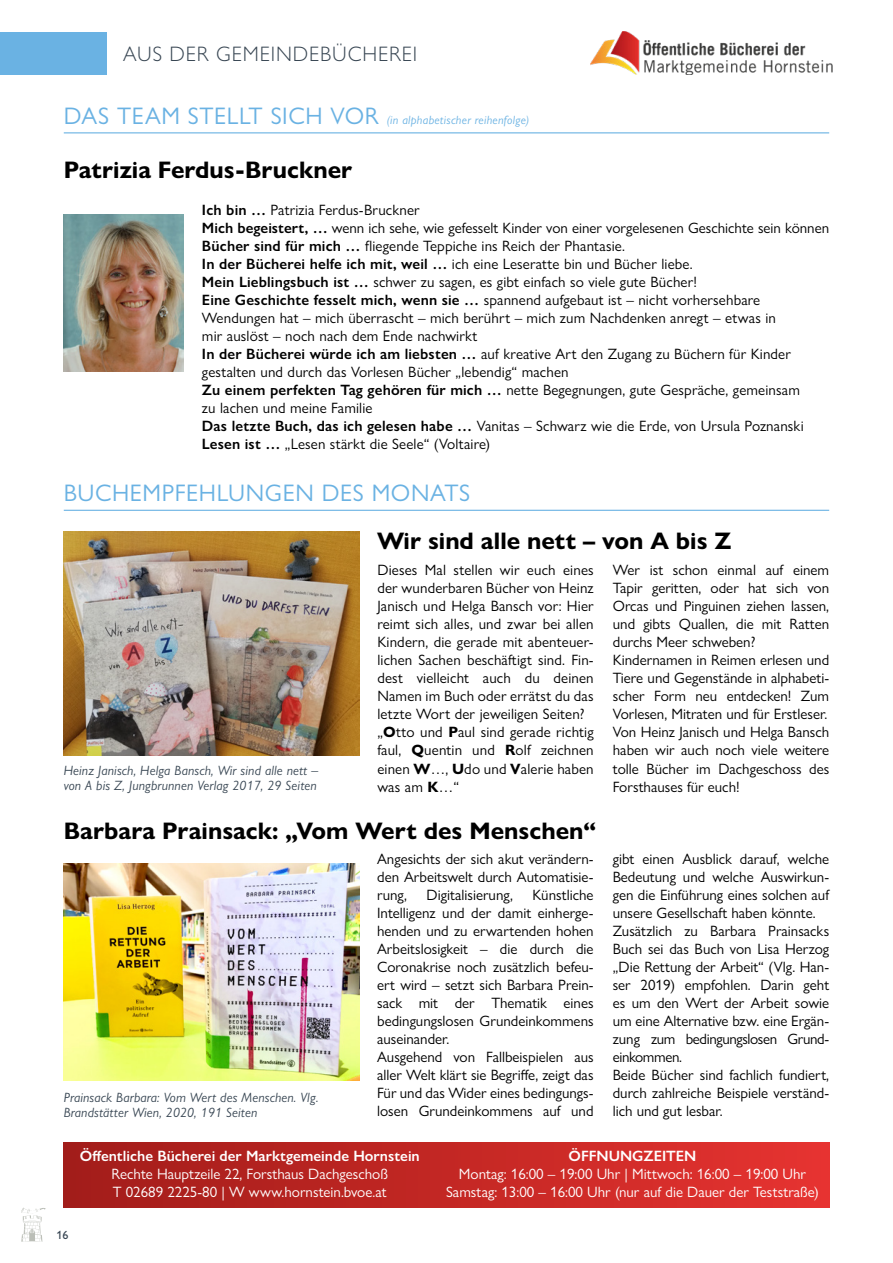
<style>
.page{position:relative;width:893px;height:1263px;background:#fff}
.page>*{position:absolute;margin:0;border:0;box-sizing:border-box;transform-origin:0 0}
.Kern_H2{font:700 24px "Gill Sans Nova";color:#000}
.Kern_H1_-_Bücherei{font:24px "Gill Sans Nova";letter-spacing:.025em;color:#6ab2e3}
.t1{font:300 21px "Gill Sans Nova";letter-spacing:.04em;color:#384653}
.Kern_FT_ohne_Abstand{font:15px/18px "Gill Sans Nova";color:#000;text-align:justify}
.Kern_Vorstellung_Büc{font:15px/18px "Gill Sans Nova";letter-spacing:.01em;color:#000}
.Sonstiges_Negativer{font:15px/18px "Gill Sans Nova";color:#fff;text-align:center}
.Kern_Bildbeschreibun{font:italic 13.5px/15px "Gill Sans Nova";letter-spacing:.01em;color:#384653}
.Kern_H1_-_Bücherei-2{font:italic 12px "Gill Sans Nova";letter-spacing:.025em;color:#6ab2e3}
.t2{font:500 12px "Gill Sans Nova";color:#384653}
.s1{font-style:normal;font-size:24px}
.s2{font-weight:600}
.s3{font-weight:700}
</style>
<div class="page">
<hr style="left:64px;top:132px;width:765px;height:1px;background:#6ab2e3">
<div style="left:64px;top:1142px;width:765px;height:66px;background:linear-gradient(to right,#a11c19,#e63330)"></div>
<hr style="left:64px;top:510px;width:765px;height:1px;background:#6ab2e3">
<img style="left:590px;top:31px;width:243px;height:44px">
<img style="left:64px;top:532px;width:295px;height:223px">
<img style="left:64px;top:864px;width:295px;height:216px">
<img style="left:64px;top:215px;width:119px;height:156px">
<svg style="left:21px;top:1208px;width:25px;height:34px"></svg>
<div style="left:0;top:32px;width:106px;height:42px;background:#6ab2e3"></div>
<p class="t1" style="left:123px;top:41px;width:295px">AUS DER GEMEINDEBÜCHEREI</p>
<p class="Kern_H1_-_Bücherei-2" style="left:64px;top:112px;width:467px"><span class="s1">DAS TEAM STELLT SICH VOR</span> (in alphabetischer reihenfolge)</p>
<p class="Kern_H2" style="left:64px;top:155px;width:290px">Patrizia Ferdus-Bruckner</p>
<p class="Kern_Vorstellung_Büc" style="left:202px;top:200px;width:219px"><span class="s2">Ich bin …</span> Patrizia Ferdus-Bruckner</p>
<p class="Kern_Vorstellung_Büc" style="left:202px;top:218px;width:629px"><span class="s2">Mich begeistert, …</span> wenn ich sehe, wie gefesselt Kinder von einer vorgelesenen Geschichte sein können</p>
<p class="Kern_Vorstellung_Büc" style="left:202px;top:236px;width:425px"><span class="s2">Bücher sind für mich …</span> fliegende Teppiche ins Reich der Phantasie.</p>
<p class="Kern_Vorstellung_Büc" style="left:202px;top:254px;width:492px"><span class="s2">In der Bücherei helfe ich mit, weil …</span> ich eine Leseratte bin und Bücher liebe.</p>
<p class="Kern_Vorstellung_Büc" style="left:202px;top:272px;width:497px"><span class="s2">Mein Lieblingsbuch ist …</span> schwer zu sagen, es gibt einfach so viele gute Bücher!</p>
<p class="Kern_Vorstellung_Büc" style="left:202px;top:290px;width:575px"><span class="s2">Eine Geschichte fesselt mich, wenn sie …</span> spannend aufgebaut ist – nicht vorhersehbare<br>Wendungen hat – mich überrascht – mich berührt – mich zum Nachdenken anregt – etwas in mir auslöst – noch nach dem Ende nachwirkt</p>
<p class="Kern_Vorstellung_Büc" style="left:202px;top:344px;width:591px"><span class="s2">In der Bücherei würde ich am liebsten …</span> auf kreative Art den Zugang zu Büchern für Kinder gestalten und durch das Vorlesen Bücher „lebendig“ machen</p>
<p class="Kern_Vorstellung_Büc" style="left:202px;top:381px;width:599px"><span class="s2">Zu einem perfekten Tag gehören für mich …</span> nette Begegnungen, gute Gespräche, gemeinsam zu lachen und meine Familie</p>
<p class="Kern_Vorstellung_Büc" style="left:202px;top:417px;width:603px"><span class="s2">Das letzte Buch, das ich gelesen habe …</span> Vanitas – Schwarz wie die Erde, von Ursula Poznanski</p>
<p class="Kern_Vorstellung_Büc" style="left:202px;top:435px;width:290px"><span class="s2">Lesen ist …</span> „Lesen stärkt die Seele“ (Voltaire)</p>
<p class="Kern_H1_-_Bücherei" style="left:64px;top:478px;width:408px">BUCHEMPFEHLUNGEN DES MONATS</p>
<p class="Kern_Bildbeschreibun" style="left:64px;top:763px;width:256px">Heinz Janisch, Helga Bansch, Wir sind alle nett – von A bis Z, Jungbrunnen Verlag 2017, 29 Seiten</p>
<p class="Kern_H2" style="left:377px;top:526px;width:356px">Wir sind alle nett – von A bis Z</p>
<p class="Kern_FT_ohne_Abstand" style="left:377px;top:561px;width:218px">Dieses Mal stellen wir euch eines der wunderbaren Bücher von Heinz Janisch und Helga Bansch vor: Hier reimt sich alles, und zwar bei allen Kindern, die gerade mit abenteuer&shy;lichen Sachen beschäftigt sind. Fin&shy;dest vielleicht auch du deinen Namen im Buch oder errätst du das letzte Wort der jeweiligen Seiten?</p>
<p class="Kern_FT_ohne_Abstand" style="left:377px;top:723px;width:218px">„<span class="s3">O</span>tto und <span class="s3">P</span>aul sind gerade richtig faul, <span class="s3">Q</span>uentin und <span class="s3">R</span>olf zeichnen einen <span class="s3">W</span>…, <span class="s3">U</span>do und <span class="s3">V</span>alerie haben was am <span class="s3">K</span>…“</p>
<p class="Kern_FT_ohne_Abstand" style="left:613px;top:561px;width:218px">Wer ist schon einmal auf einem Tapir geritten, oder hat sich von Orcas und Pinguinen ziehen lassen, und gibts Quallen, die mit Ratten durchs Meer schweben?</p>
<p class="Kern_FT_ohne_Abstand" style="left:613px;top:651px;width:218px">Kindernamen in Reimen erlesen und Tiere und Gegenstände in alphabeti&shy;scher Form neu entdecken! Zum Vorlesen, Mitraten und für Erstleser.</p>
<p class="Kern_FT_ohne_Abstand" style="left:613px;top:723px;width:218px">Von Heinz Janisch und Helga Bansch haben wir auch noch viele weitere tolle Bücher im Dachgeschoss des Forsthauses für euch!</p>
<p class="Kern_H2" style="left:64px;top:816px;width:534px">Barbara Prainsack: „Vom Wert des Menschen“</p>
<p class="Kern_Bildbeschreibun" style="left:64px;top:1089px;width:256px">Prainsack Barbara: Vom Wert des Menschen. Vlg.<br>Brandstätter Wien, 2020, 191 Seiten</p>
<p class="Kern_FT_ohne_Abstand" style="left:377px;top:849px;width:218px">Angesichts der sich akut verändern&shy;den Arbeitswelt durch Automatisie&shy;rung,</p>
<p class="Kern_FT_ohne_Abstand" style="left:377px;top:885px;width:218px;text-indent:155px">Künstliche Intelligenz und der damit einherge&shy;henden und zu erwartenden hohen Arbeitslosigkeit – die durch die Coronakrise noch zusätzlich befeu&shy;ert wird – setzt sich Barbara Prein&shy;sack mit der Thematik eines bedingungslosen Grundeinkommens auseinander.</p>
<p class="Kern_FT_ohne_Abstand" style="left:377px;top:1048px;width:218px">Ausgehend von Fallbeispielen aus aller Welt klärt sie Begriffe, zeigt das Für und das Wider eines bedingungs&shy;losen Grundeinkommens auf und</p>
<p class="Kern_FT_ohne_Abstand" style="left:427px;top:885px;width:88px">Digitalisierung,</p>
<p class="Kern_FT_ohne_Abstand" style="left:613px;top:849px;width:218px">gibt einen Ausblick darauf, welche Bedeutung und welche Auswirkun&shy;gen die Einführung eines solchen auf unsere Gesellschaft haben könnte.</p>
<p class="Kern_FT_ohne_Abstand" style="left:613px;top:921px;width:218px">Zusätzlich zu Barbara Prainsacks Buch sei das Buch von Lisa Herzog „Die Rettung der Arbeit“ (Vlg. Han&shy;ser 2019) empfohlen. Darin geht es um den Wert der Arbeit sowie um eine Alternative bzw. eine Ergän&shy;zung zum bedingungslosen Grund&shy;einkommen.</p>
<p class="Kern_FT_ohne_Abstand" style="left:613px;top:1066px;width:218px">Beide Bücher sind fachlich fundiert, durch zahlreiche Beispiele verständ&shy;lich und gut lesbar.</p>
<p class="t2" style="left:57px;top:1227px;width:13px">16</p>
<p class="Sonstiges_Negativer" style="left:80px;top:1147px;width:341px"><span class="s2">Öffentliche Bücherei der Marktgemeinde Hornstein<br></span>Rechte Hauptzeile 22, Forsthaus Dachgeschoß<br>T 02689 2225-80 | W www.hornstein.bvoe.at</p>
<p class="Sonstiges_Negativer" style="left:446px;top:1147px;width:374px"><span class="s2">ÖFFNUNGZEITEN<br></span>Montag: 16:00 – 19:00 Uhr | Mittwoch: 16:00 – 19:00 Uhr<br>Samstag: 13:00 – 16:00 Uhr (nur auf die Dauer der Teststraße)</p>
</div>
